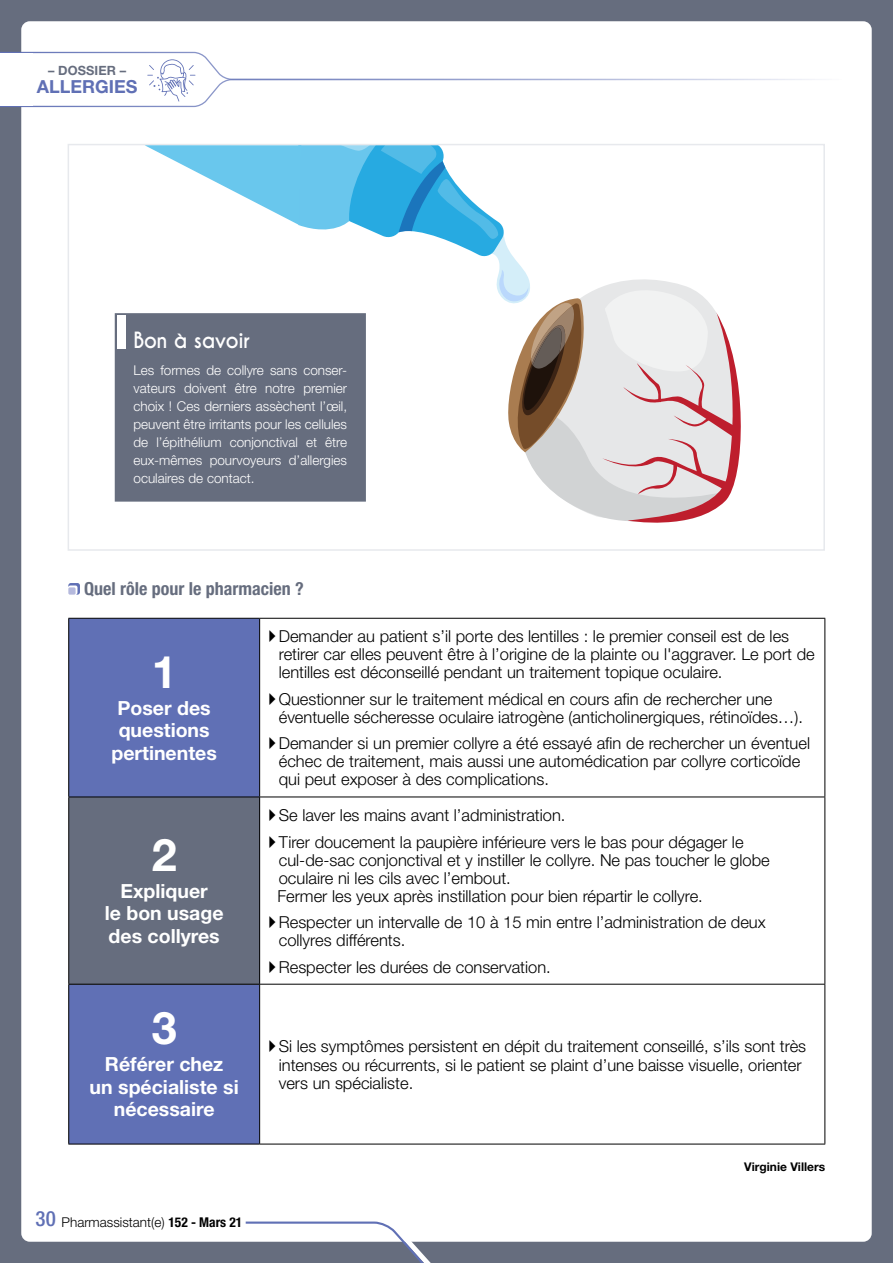
<style>
.page{position:relative;width:893px;height:1263px;background:#666d7e}
.page>*{position:absolute;margin:0;border:0;box-sizing:border-box;transform-origin:0 0}
.t1{font:700 45px "Helvetica Neue LT Std";color:#fff}
.t2{font:700 21px "Caviar Dreams";letter-spacing:-.02em;color:#fff;scale:.95 1}
.t3{font:700 19.5px/22.5px "Helvetica Neue LT Std";color:#fff;text-align:center}
.t4{font:700 condensed 18px "Helvetica Neue LT Std";color:#666d7e}
.t5{font:700 18px "Helvetica Neue LT Std";color:#6070b5}
.t6{font:300 16.5px/18px "Helvetica Neue LT Std";color:#000}
.t7{font:300 13.5px/18px "Helvetica Neue LT Std";color:#fff;text-align:justify}
.t8{font:300 13.5px "Helvetica Neue LT Std";color:#000}
.t9{font:700 12.75px "Helvetica Neue LT Std";letter-spacing:.01em;color:#666d7e}
.t10{font:700 12px "Helvetica Neue LT Std";color:#000}
.s1{font-weight:500;font-stretch:condensed;font-size:21px;color:#6070b5}
.s2{font-weight:700;font-stretch:condensed}
</style>
<div class="page">
<div style="left:21px;top:21px;width:851px;height:1221px;background:#fff;border-radius:9px"></div>
<svg style="left:244px;top:1221px;width:199px;height:42px"></svg>
<svg style="left:0;top:51px;width:815px;height:57px"></svg>
<svg style="left:68px;top:583px;width:12px;height:12px"></svg>
<div style="left:68px;top:587px;width:8px;height:8px;background:#b5b9dd;border-radius:2px"></div>
<div style="left:69px;top:619px;width:190px;height:525px;background:#6070b5"></div>
<div style="left:69px;top:797px;width:191px;height:187px;background:#666d7e"></div>
<hr style="left:260px;top:796px;width:565px;height:1px;background:#000">
<hr style="left:68px;top:1144px;width:192px;height:1px;background:#000">
<hr style="left:824px;top:984px;width:1px;height:160px;background:#000">
<hr style="left:260px;top:984px;width:565px;height:1px;background:#000">
<hr style="left:260px;top:1144px;width:565px;height:1px;background:#000">
<hr style="left:68px;top:618px;width:192px;height:1px;background:#000">
<hr style="left:68px;top:619px;width:1px;height:177px;background:#000">
<hr style="left:260px;top:618px;width:565px;height:1px;background:#000">
<hr style="left:259px;top:619px;width:1px;height:177px;background:#000">
<hr style="left:824px;top:619px;width:1px;height:177px;background:#000">
<hr style="left:68px;top:796px;width:192px;height:1px;background:#000">
<hr style="left:68px;top:797px;width:1px;height:187px;background:#000">
<hr style="left:259px;top:797px;width:1px;height:187px;background:#000">
<hr style="left:824px;top:797px;width:1px;height:187px;background:#000">
<hr style="left:68px;top:984px;width:192px;height:1px;background:#000">
<hr style="left:68px;top:984px;width:1px;height:160px;background:#000">
<hr style="left:259px;top:984px;width:1px;height:160px;background:#000">
<div style="left:116px;top:314px;width:249px;height:187px;background:#666d7e"></div>
<div style="left:117px;top:315px;width:8px;height:33px;background:#fff"></div>
<svg style="left:145px;top:145px;width:604px;height:405px"></svg>
<p class="t9" style="left:48px;top:63px;width:80px">– DOSSIER –</p>
<p class="t5" style="left:37px;top:76px;width:102px">ALLERGIES</p>
<p class="t2" style="left:134px;top:328px;width:124px">Bon à savoir</p>
<p class="t7" style="left:134px;top:361px;width:215px">Les formes de collyre sans conser&shy;vateurs doivent être notre premier choix ! Ces derniers assèchent l’œil, peuvent être irritants pour les cellules de l’épithélium conjonctival et être eux-mêmes pourvoyeurs d’allergies oculaires de contact.</p>
<p class="t4" style="left:84px;top:577px;width:221px">Quel rôle pour le pharmacien ?</p>
<h1 class="t1" style="left:152px;top:644px;width:27px">1</h1>
<p class="t3" style="left:111px;top:696px;width:107px">Poser des questions pertinentes</p>
<h1 class="t1" style="left:152px;top:827px;width:27px">2</h1>
<p class="t3" style="left:105px;top:879px;width:120px">Expliquer<br>le bon usage des collyres</p>
<h1 class="t1" style="left:152px;top:1000px;width:27px">3</h1>
<p class="t3" style="left:90px;top:1052px;width:151px">Référer chez<br>un spécialiste si nécessaire</p>
<p class="t8" style="left:36px;top:1214px;width:208px"><span class="s1">30</span> Pharmassistant(e) <span class="s2">152 - Mars 21</span></p>
<p class="t6" style="left:279px;top:627px;width:537px">Demander au patient s’il porte des lentilles : le premier conseil est de les retirer car elles peuvent être à l’origine de la plainte ou l'aggraver. Le port de lentilles est déconseillé pendant un traitement topique oculaire.</p>
<p class="t6" style="left:279px;top:690px;width:526px">Questionner sur le traitement médical en cours afin de rechercher une éventuelle sécheresse oculaire iatrogène (anticholinergiques, rétinoïdes…).</p>
<p class="t6" style="left:279px;top:734px;width:533px">Demander si un premier collyre a été essayé afin de rechercher un éventuel échec de traitement, mais aussi une automédication par collyre corticoïde qui peut exposer à des complications.</p>
<p class="t6" style="left:279px;top:802px;width:466px;line-height:26.5px">Se laver les mains avant l’administration.<br>Tirer doucement la paupière inférieure vers le bas pour dégager le</p>
<p class="t6" style="left:277px;top:850px;width:494px">cul-de-sac conjonctival et y instiller le collyre. Ne pas toucher le globe oculaire ni les cils avec l’embout.<br>Fermer les yeux après instillation pour bien répartir le collyre.</p>
<p class="t6" style="left:279px;top:913px;width:488px">Respecter un intervalle de 10 à 15 min entre l’administration de deux collyres différents.</p>
<p class="t6" style="left:279px;top:957px;width:274px">Respecter les durées de conservation.</p>
<p class="t6" style="left:279px;top:1037px;width:529px">Si les symptômes persistent en dépit du traitement conseillé, s’ils sont très intenses ou récurrents, si le patient se plaint d’une baisse visuelle, orienter vers un spécialiste.</p>
<p class="t10" style="left:744px;top:1159px;width:83px">Virginie Villers</p>
</div>
